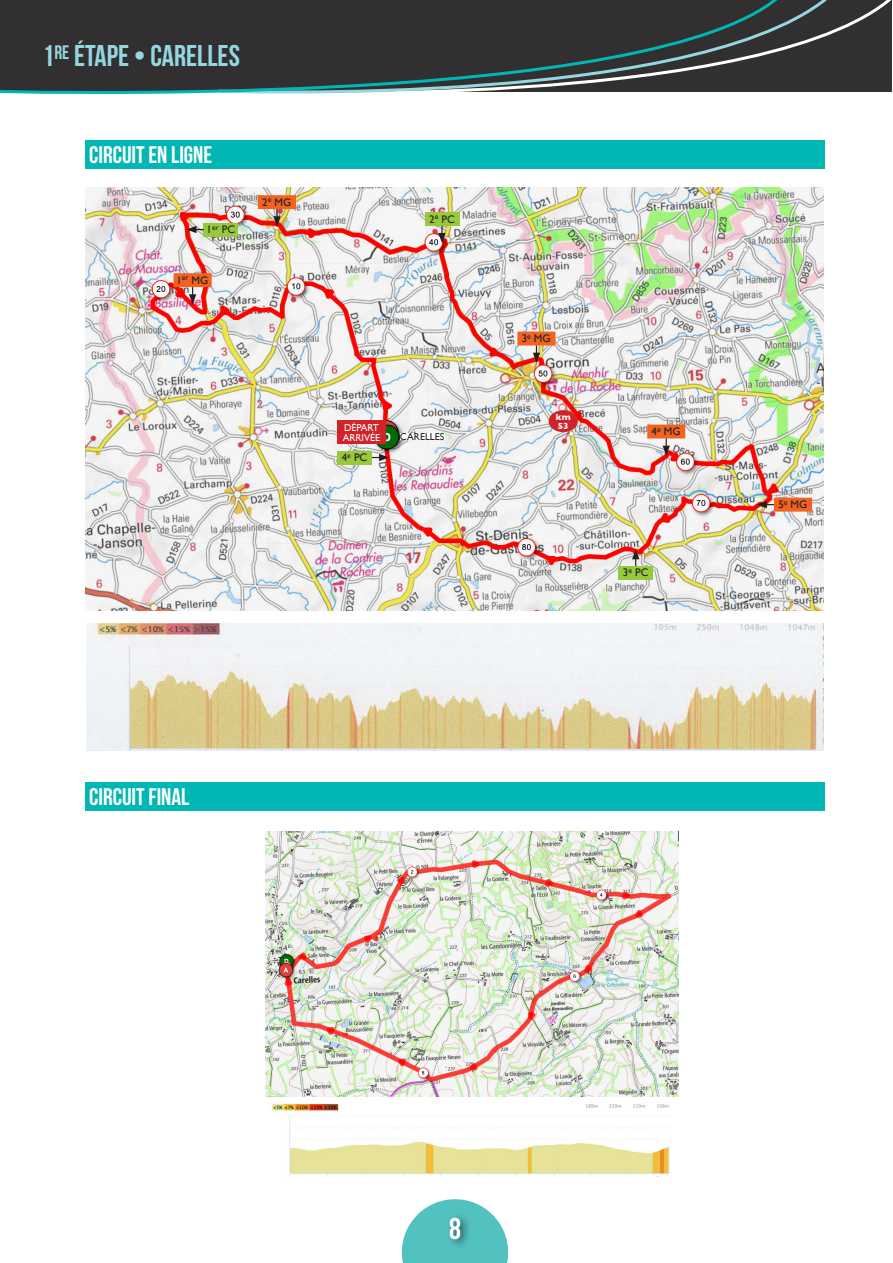
<style>
.page{position:relative;width:893px;height:1263px;background:#fff}
.page>*{position:absolute;margin:0;border:0;box-sizing:border-box;transform-origin:0 0}
.t1{font:700 30px "Bebas Neue";color:#95d7e1}
.t2{font:700 30px "Bebas Neue";color:#fff}
.Titre2{font:700 24px "Bebas Neue";color:#fff}
.t3{font:10.95px "Gill Sans";color:#231f20}
.t4{font:10.05px "Gill Sans";color:#fff}
.t5{font:10.05px "Gill Sans";color:#231f20}
.t6{font:700 9px "Gill Sans";color:#fff}
</style>
<div class="page">
<div style="left:85px;top:140px;width:740px;height:29px;background:#00b7b5"></div>
<img style="left:85px;top:187px;width:738px;height:423px">
<img style="left:87px;top:623px;width:736px;height:128px">
<svg style="left:174px;top:273px;width:38px;height:31px"></svg>
<div style="left:204px;top:223px;width:34px;height:13px;background:#97c93c"></div>
<svg style="left:186px;top:226px;width:18px;height:7px"></svg>
<svg style="left:258px;top:195px;width:38px;height:31px"></svg>
<div style="left:425px;top:212px;width:34px;height:14px;background:#97c93c"></div>
<svg style="left:438px;top:226px;width:8px;height:17px"></svg>
<svg style="left:517px;top:332px;width:38px;height:31px"></svg>
<div style="left:549px;top:410px;width:29px;height:22px;background:#d1232a;border-radius:50%"></div>
<svg style="left:647px;top:425px;width:38px;height:31px"></svg>
<svg style="left:757px;top:498px;width:55px;height:14px"></svg>
<svg style="left:632px;top:549px;width:7px;height:17px"></svg>
<div style="left:618px;top:566px;width:35px;height:13px;background:#97c93c"></div>
<svg style="left:372px;top:454px;width:17px;height:7px"></svg>
<div style="left:337px;top:451px;width:35px;height:13px;background:#97c93c"></div>
<div style="left:337px;top:420px;width:48px;height:24px;background:#d1232a"></div>
<div style="left:400px;top:433px;width:44px;height:6px;background:#fff"></div>
<div style="left:85px;top:782px;width:740px;height:29px;background:#00b7b5"></div>
<img style="left:272px;top:1104px;width:398px;height:72px">
<img style="left:266px;top:831px;width:413px;height:265px">
<svg style="left:402px;top:1199px;width:106px;height:64px"></svg>
<div style="left:445px;top:1213px;width:27px;height:36px;background:#231f20;opacity:.75"></div>
<div style="left:843px;top:0;width:37px;height:92px;background:#312f30"></div>
<svg style="left:790px;top:0;width:53px;height:92px;background:#3a3a3b"></svg>
<svg style="left:0;top:0;width:790px;height:94px;background:#373d3e"></svg>
<svg style="left:880px;top:0;width:12px;height:92px"></svg>
<p class="t1" style="left:43px;top:39px;width:199px">1<sup>RE</sup> ÉTAPE • CARELLES</p>
<p class="Titre2" style="left:89px;top:141px;width:125px">CIRCUIT EN LIGNE</p>
<p class="t3" style="left:207px;top:223px;width:30px">1<sup>er</sup> PC</p>
<p class="t3" style="left:176px;top:274px;width:33px">1<sup>er</sup> MG</p>
<p class="t3" style="left:262px;top:196px;width:30px">2<sup>e</sup> MG</p>
<p class="t3" style="left:429px;top:212px;width:27px">2<sup>e</sup> PC</p>
<p class="t4" style="left:344px;top:421px;width:36px">DÉPART</p>
<p class="t4" style="left:343px;top:431px;width:39px">ARRIVÉE</p>
<p class="t5" style="left:400px;top:430px;width:46px">CARELLES</p>
<p class="t3" style="left:342px;top:451px;width:27px">4<sup>e</sup> PC</p>
<p class="t3" style="left:522px;top:332px;width:30px">3<sup>e</sup> MG</p>
<p class="t6" style="left:556px;top:410px;width:16px">km</p>
<p class="t6" style="left:558px;top:419px;width:12px">53</p>
<p class="t3" style="left:651px;top:425px;width:30px">4<sup>e</sup> MG</p>
<p class="t3" style="left:623px;top:566px;width:27px">3<sup>e</sup> PC</p>
<p class="Titre2" style="left:89px;top:783px;width:102px">CIRCUIT FINAL</p>
<p class="t3" style="left:778px;top:498px;width:30px">5<sup>e</sup> MG</p>
<h1 class="t2" style="left:449px;top:1212px;width:13px">8</h1>
</div>
